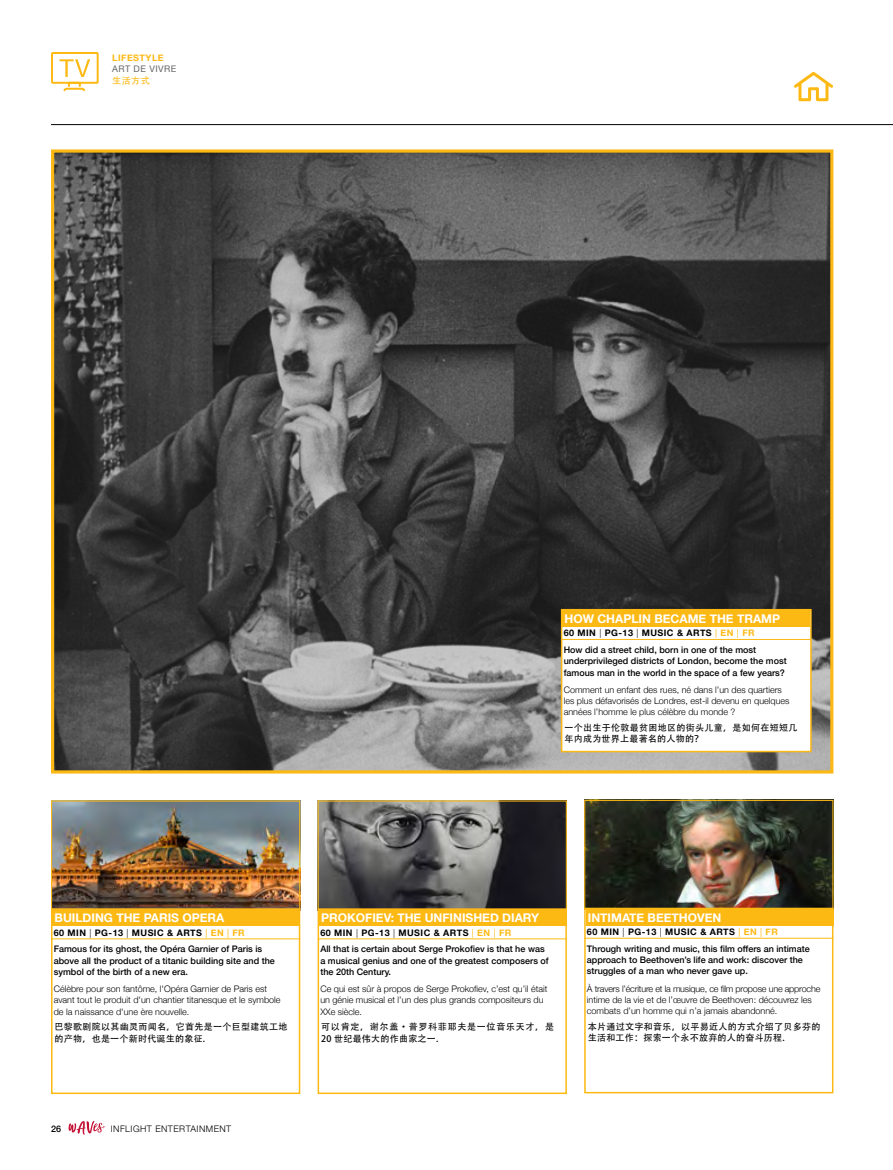
<style>
.page{position:relative;width:893px;height:1170px;background:#fff}
.page>*{position:absolute;margin:0;border:0;box-sizing:border-box;transform-origin:0 0}
.t1{font:700 12px "Helvetica Neue";color:#fff}
.t2{font:500 9px/16.8px "Helvetica Neue";color:#000}
.t3{font:300 9px/11.2px "Helvetica Neue";color:#000}
.t4{font:9px/11.2px "Adobe Heiti Std";letter-spacing:.035em;color:#000}
.t5{font:9px/11.2px "Adobe Heiti Std";letter-spacing:.08em;color:#000}
.t6{font:300 9px "Helvetica Neue";letter-spacing:.05em;color:#000}
.t7{font:9px "Helvetica Neue";letter-spacing:.05em;color:#636466}
.t8{font:700 9px "Helvetica Neue";letter-spacing:.05em;color:#fdb913}
.t9{font:9px "Adobe Heiti Std";color:#fdb913}
.s1{font-weight:700}
.s2{font-weight:300}
.s3{font-weight:400;color:#fdb913}
.s4{font-weight:700;color:#fdb913}
</style>
<div class="page">
<svg style="left:68px;top:1121px;width:37px;height:13px"></svg>
<hr style="left:51px;top:124px;width:842px;height:1px;background:#000">
<svg style="left:51px;top:52px;width:48px;height:40px"></svg>
<svg style="left:794px;top:72px;width:39px;height:29px"></svg>
<img style="left:55px;top:153px;width:774px;height:616px">
<div style="left:51px;top:149px;width:782px;height:624px;border:3px solid #fdb913"></div>
<img style="left:53px;top:802px;width:245px;height:106px">
<div style="left:51px;top:800px;width:249px;height:110px;border:1px solid #fdb913"></div>
<div style="left:53px;top:909px;width:247px;height:17px;background:#fdb913"></div>
<div style="left:51px;top:908px;width:249px;height:185px;border:2px solid #fdb913"></div>
<hr style="left:51px;top:938px;width:249px;height:1px;background:#fdb913">
<img style="left:320px;top:802px;width:245px;height:106px">
<div style="left:318px;top:800px;width:249px;height:110px;border:1px solid #fdb913"></div>
<div style="left:319px;top:909px;width:248px;height:17px;background:#fdb913"></div>
<div style="left:318px;top:908px;width:249px;height:185px;border:2px solid #fdb913"></div>
<hr style="left:318px;top:938px;width:249px;height:1px;background:#fdb913">
<img style="left:586px;top:801px;width:245px;height:106px">
<div style="left:584px;top:799px;width:249px;height:110px;border:1px solid #fdb913"></div>
<div style="left:586px;top:909px;width:247px;height:16px;background:#fdb913"></div>
<div style="left:584px;top:907px;width:249px;height:186px;border:2px solid #fdb913"></div>
<hr style="left:584px;top:937px;width:249px;height:1px;background:#fdb913">
<div style="left:562px;top:609px;width:249px;height:142px;background:#fff"></div>
<div style="left:562px;top:610px;width:248px;height:16px;background:#fdb913"></div>
<div style="left:561px;top:609px;width:251px;height:143px;border:2px solid #fdb913"></div>
<hr style="left:561px;top:639px;width:249px;height:1px;background:#fdb913">
<p class="t8" style="left:112px;top:51px;width:53px">LIFESTYLE</p>
<p class="t7" style="left:112px;top:63px;width:66px">ART DE VIVRE</p>
<p class="t9" style="left:112px;top:75px;width:39px">生活方式</p>
<h1 class="t1" style="left:564px;top:609px;width:217px">HOW CHAPLIN BECAME THE TRAMP</h1>
<p class="t2" style="left:564px;top:624px;width:194px"><span class="s1">60 MIN</span> <span class="s2">|</span> <span class="s1">PG-13</span> <span class="s2">|</span> <span class="s1">MUSIC &amp; ARTS</span> <span class="s3">|</span> <span class="s4">EN</span> <span class="s3">|</span> <span class="s4">FR<br></span>How did a street child, born in one of the most</p>
<p class="t2" style="left:564px;top:654px;width:225px;line-height:11.2px">underprivileged districts of London, become the most famous man in the world in the space of a few years?</p>
<p class="t3" style="left:564px;top:683px;width:227px">Comment un enfant des rues, né dans l’un des quartiers les plus défavorisés de Londres, est-il devenu en quelques années l’homme le plus célèbre du monde ?</p>
<p class="t4" style="left:564px;top:722px;width:234px">一个出生于伦敦最贫困地区的街头儿童，是如何在短短几年内成为世界上最著名的人物的？</p>
<h1 class="t1" style="left:55px;top:908px;width:171px">BUILDING THE PARIS OPERA</h1>
<p class="t2" style="left:54px;top:923px;width:210px"><span class="s1">60 MIN</span> <span class="s2">|</span> <span class="s1">PG-13</span> <span class="s2">|</span> <span class="s1">MUSIC &amp; ARTS</span> <span class="s3">|</span> <span class="s4">EN</span> <span class="s3">|</span> <span class="s4">FR<br></span>Famous for its ghost, the Opéra Garnier of Paris is</p>
<p class="t2" style="left:54px;top:954px;width:223px;line-height:11.2px">above all the product of a titanic building site and the symbol of the birth of a new era.</p>
<p class="t3" style="left:54px;top:982px;width:228px">Célèbre pour son fantôme, l'Opéra Garnier de Paris est avant tout le produit d'un chantier titanesque et le symbole de la naissance d'une ère nouvelle.</p>
<p class="t4" style="left:55px;top:1021px;width:234px">巴黎歌剧院以其幽灵而闻名，它首先是一个巨型建筑工地的产物，也是一个新时代诞生的象征.</p>
<p class="t2" style="left:51px;top:1119px;width:12px">26</p>
<p class="t6" style="left:111px;top:1121px;width:122px">INFLIGHT ENTERTAINMENT</p>
<h1 class="t1" style="left:321px;top:908px;width:219px">PROKOFIEV: THE UNFINISHED DIARY</h1>
<p class="t2" style="left:320px;top:923px;width:226px"><span class="s1">60 MIN</span> <span class="s2">|</span> <span class="s1">PG-13</span> <span class="s2">|</span> <span class="s1">MUSIC &amp; ARTS</span> <span class="s3">|</span> <span class="s4">EN</span> <span class="s3">|</span> <span class="s4">FR<br></span>All that is certain about Serge Prokofiev is that he was</p>
<p class="t2" style="left:320px;top:954px;width:230px;line-height:11.2px">a musical genius and one of the greatest composers of the 20th Century.</p>
<p class="t3" style="left:320px;top:982px;width:229px">Ce qui est sûr à propos de Serge Prokofiev, c’est qu’il était un génie musical et l’un des plus grands compositeurs du<br>XXe siècle.</p>
<p class="t5" style="left:321px;top:1021px;width:234px">可以肯定，谢尔盖·普罗科菲耶夫是一位音乐天才，是<br>20 世纪最伟大的作曲家之一.</p>
<h1 class="t1" style="left:588px;top:908px;width:135px">INTIMATE BEETHOVEN</h1>
<p class="t2" style="left:587px;top:922px;width:224px"><span class="s1">60 MIN</span> <span class="s2">|</span> <span class="s1">PG-13</span> <span class="s2">|</span> <span class="s1">MUSIC &amp; ARTS</span> <span class="s3">|</span> <span class="s4">EN</span> <span class="s3">|</span> <span class="s4">FR<br></span>Through writing and music, this film offers an intimate</p>
<p class="t2" style="left:587px;top:953px;width:217px;line-height:11.2px">approach to Beethoven’s life and work: discover the struggles of a man who never gave up.</p>
<p class="t3" style="left:587px;top:981px;width:235px">À travers l’écriture et la musique, ce film propose une approche intime de la vie et de l’œuvre de Beethoven: découvrez les combats d’un homme qui n’a jamais abandonné.</p>
<p class="t4" style="left:588px;top:1020px;width:234px">本片通过文字和音乐，以平易近人的方式介绍了贝多芬的生活和工作：探索一个永不放弃的人的奋斗历程.</p>
</div>
